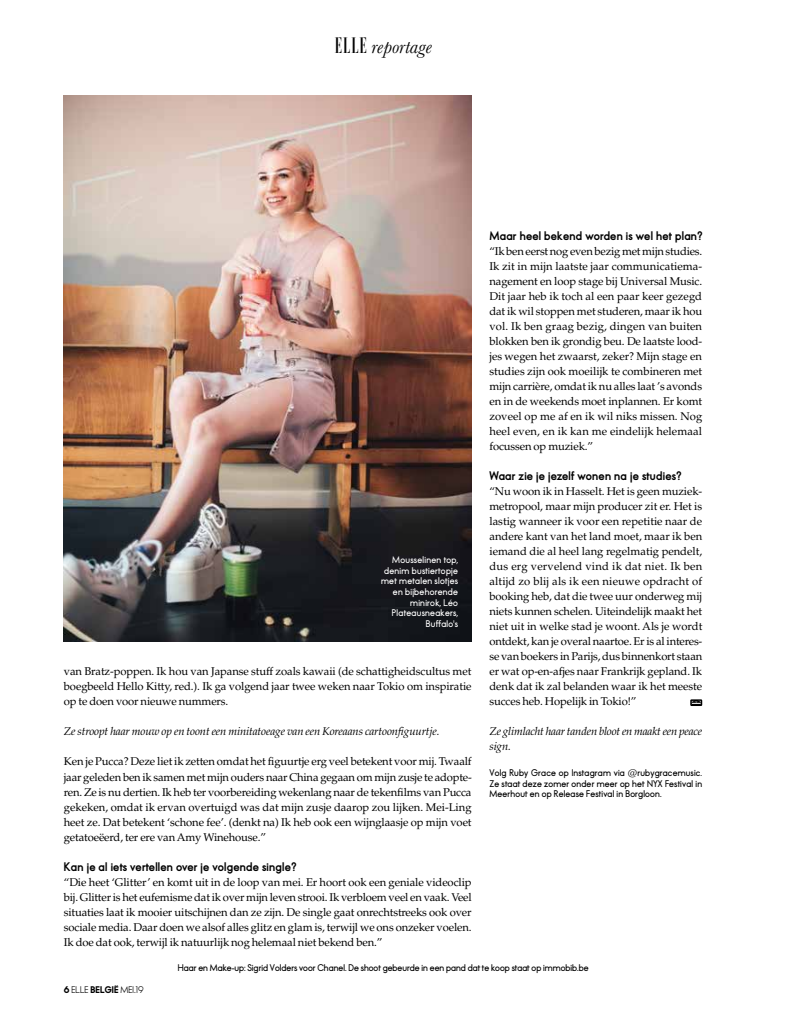
<style>
.page{position:relative;width:798px;height:1030px;background:#fff}
.page>*{position:absolute;margin:0;border:0;box-sizing:border-box;transform-origin:0 0}
.t1{font:italic 20px "Baskerville";color:#000}
.t2{font:11.25px/15px "Palatino";letter-spacing:-.01em;color:#000;text-align:justify}
.t3{font:italic 11.25px/15px "Palatino";letter-spacing:-.015em;color:#000}
.t4{font:700 11.25px "Elle Nova C";letter-spacing:.02em;color:#000}
.t5{font:600 8.75px/10.6px "Elle Nova C";color:#000;text-align:justify}
.t6{font:600 8.75px/10.6px "Elle Nova C";letter-spacing:.03em;color:#fff;text-align:right}
.t7{font:500 8.75px "Elle Nova C";letter-spacing:.02em;color:#000}
.s1{font-family:"Ellelogo";font-style:normal}
.s2{font-weight:800}
</style>
<div class="page">
<img style="left:64px;top:96px;width:407px;height:545px">
<svg style="left:690px;top:699px;width:12px;height:7px"></svg>
<svg style="left:691px;top:700px;width:9px;height:4px"></svg>
<h1 class="t1" style="left:334px;top:33px;width:99px"><span class="s1">elle</span> reportage</h1>
<p class="t6" style="left:381px;top:554px;width:78px">Mousselinen top, denim bustiertopje met metalen slotjes en bijbehorende minirok, Léo<br>Plateausneakers,<br>Buffalo's</p>
<p class="t2" style="left:64px;top:664px;width:409px">van Bratz-poppen. Ik hou van Japanse stuff zoals kawaii (de schattigheidscultus met boegbeeld Hello Kitty, red.). Ik ga volgend jaar twee weken naar Tokio om inspiratie op te doen voor nieuwe nummers.</p>
<p class="t3" style="left:64px;top:724px;width:377px">Ze stroopt haar mouw op en toont een minitatoeage van een Koreaans cartoonfiguurtje.</p>
<p class="t2" style="left:64px;top:754px;width:409px">Ken je Pucca? Deze liet ik zetten omdat het figuurtje erg veel betekent voor mij. Twaalf jaar geleden ben ik samen met mijn ouders naar China gegaan om mijn zusje te adopte&shy;ren. Ze is nu dertien. Ik heb ter voorbereiding wekenlang naar de tekenfilms van Pucca gekeken, omdat ik ervan overtuigd was dat mijn zusje daarop zou lijken. Mei-Ling heet ze. Dat betekent ‘schone fee’. (denkt na) Ik heb ook een wijnglaasje op mijn voet getatoeëerd, ter ere van Amy Winehouse.”</p>
<p class="t4" style="left:64px;top:860px;width:234px">Kan je al iets vertellen over je volgende single?</p>
<p class="t2" style="left:64px;top:874px;width:409px">“Die heet ‘Glitter’ en komt uit in de loop van mei. Er hoort ook een geniale videoclip bij. Glitter is het eufemisme dat ik over mijn leven strooi. Ik verbloem veel en vaak. Veel situaties laat ik mooier uitschijnen dan ze zijn. De single gaat onrechtstreeks ook over sociale media. Daar doen we alsof alles glitz en glam is, terwijl we ons onzeker voelen.<br>Ik doe dat ook, terwijl ik natuurlijk nog helemaal niet bekend ben.”</p>
<p class="t4" style="left:489px;top:230px;width:214px">Maar heel bekend worden is wel het plan?</p>
<p class="t2" style="left:489px;top:244px;width:214px">“Ik ben eerst nog even bezig met mijn studies.<br>Ik zit in mijn laatste jaar communicatiema&shy;nagement en loop stage bij Universal Music.<br>Dit jaar heb ik toch al een paar keer gezegd dat ik wil stoppen met studeren, maar ik hou vol. Ik ben graag bezig, dingen van buiten blokken ben ik grondig beu. De laatste lood&shy;jes wegen het zwaarst, zeker? Mijn stage en studies zijn ook moeilijk te combineren met mijn carrière, omdat ik nu alles laat ’s avonds en in de weekends moet inplannen. Er komt zoveel op me af en ik wil niks missen. Nog heel even, en ik kan me eindelijk helemaal focussen op muziek.”</p>
<p class="t4" style="left:489px;top:469px;width:193px">Waar zie je jezelf wonen na je studies?</p>
<p class="t2" style="left:489px;top:484px;width:214px">“Nu woon ik in Hasselt. Het is geen muziek&shy;metropool, maar mijn producer zit er. Het is lastig wanneer ik voor een repetitie naar de andere kant van het land moet, maar ik ben iemand die al heel lang regelmatig pendelt, dus erg vervelend vind ik dat niet. Ik ben altijd zo blij als ik een nieuwe opdracht of booking heb, dat die twee uur onderweg mij niets kunnen schelen. Uiteindelijk maakt het niet uit in welke stad je woont. Als je wordt ontdekt, kan je overal naartoe. Er is al interes&shy;se van boekers in Parijs, dus binnenkort staan er wat op-en-afjes naar Frankrijk gepland. Ik denk dat ik zal belanden waar ik het meeste succes heb. Hopelijk in Tokio!”</p>
<p class="t3" style="left:489px;top:724px;width:214px">Ze glimlacht haar tanden bloot en maakt een peace sign.</p>
<p class="t5" style="left:489px;top:767px;width:214px">Volg Ruby Grace op Instagram via @rubygracemusic.<br>Ze staat deze zomer onder meer op het NYX Festival in Meerhout en op Release Festival in Borgloon.</p>
<p class="t7" style="left:64px;top:984px;width:82px"><span class="s2">6</span> ELLE <span class="s2">BELGIË</span> MEI.19</p>
<p class="t5" style="left:178px;top:962px;width:412px">Haar en Make-up: Sigrid Volders voor Chanel. De shoot gebeurde in een pand dat te koop staat op immobib.be</p>
</div>
